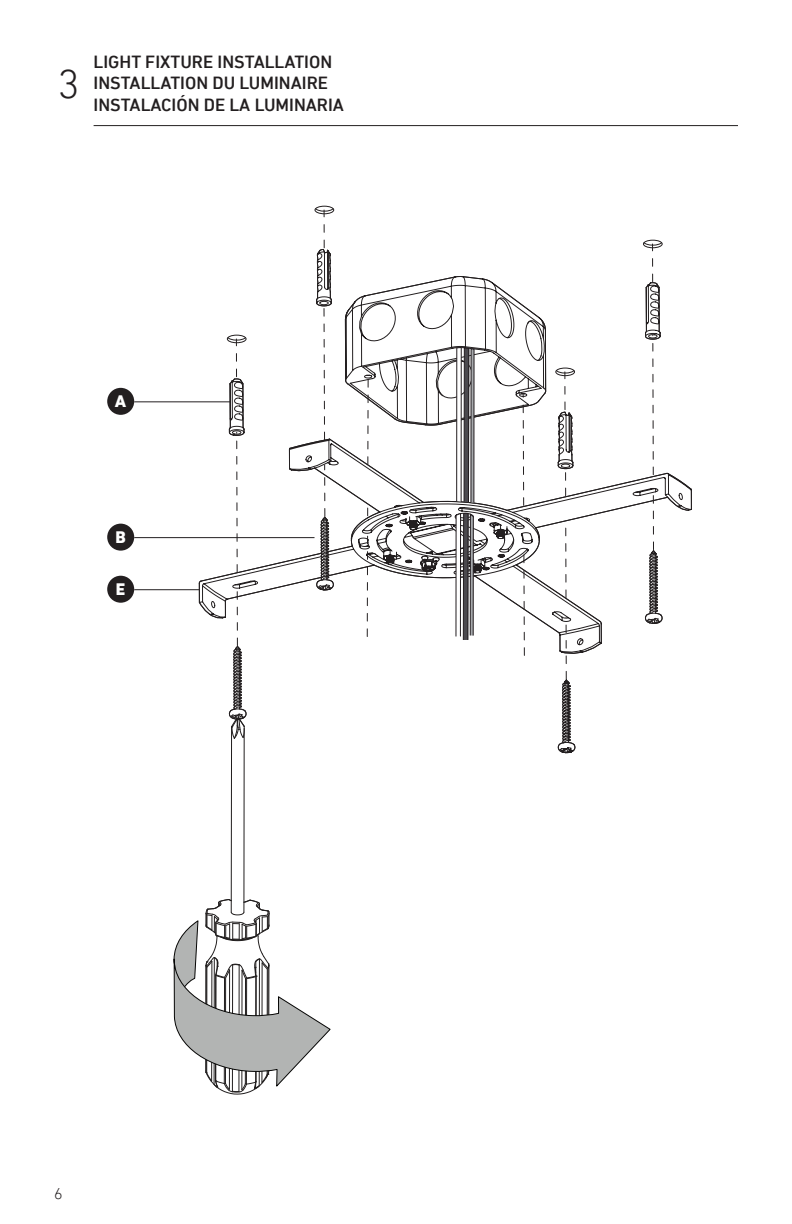
<style>
.page{position:relative;width:792px;height:1224px;background:#fff}
.page>*{position:absolute;margin:0;border:0;box-sizing:border-box;transform-origin:0 0}
.t1{font:300 41.6px "DIN Next LT Pro";color:#231f20}
.t2{font:500 18px/21.6px "DIN Next LT Pro";color:#231f20}
.t3{font:800 17px "DIN Next LT Pro";color:#fff}
.t4{font:300 16px "DIN Next LT Pro";color:#231f20}
</style>
<div class="page">
<svg style="left:198px;top:248px;width:494px;height:506px"></svg>
<svg style="left:523px;top:395px;width:1px;height:110px"></svg>
<svg style="left:523px;top:549px;width:2px;height:106px"></svg>
<svg style="left:367px;top:376px;width:2px;height:88px"></svg>
<svg style="left:367px;top:504px;width:1px;height:12px"></svg>
<svg style="left:367px;top:529px;width:1px;height:108px"></svg>
<svg style="left:652px;top:335px;width:2px;height:140px"></svg>
<svg style="left:645px;top:490px;width:18px;height:134px"></svg>
<svg style="left:565px;top:466px;width:1px;height:30px"></svg>
<svg style="left:565px;top:521px;width:1px;height:77px"></svg>
<svg style="left:566px;top:617px;width:1px;height:62px"></svg>
<svg style="left:236px;top:432px;width:2px;height:140px"></svg>
<svg style="left:324px;top:303px;width:1px;height:137px"></svg>
<svg style="left:316px;top:465px;width:18px;height:126px"></svg>
<div style="left:643px;top:240px;width:20px;height:8px;border:1px solid #231f20;border-radius:50%"></div>
<svg style="left:643px;top:241px;width:20px;height:41px"></svg>
<div style="left:555px;top:368px;width:20px;height:8px;border:1px solid #231f20;border-radius:50%"></div>
<svg style="left:555px;top:369px;width:20px;height:41px"></svg>
<div style="left:315px;top:206px;width:19px;height:8px;border:1px solid #231f20;border-radius:50%"></div>
<svg style="left:314px;top:207px;width:20px;height:41px"></svg>
<div style="left:227px;top:335px;width:20px;height:8px;border:1px solid #231f20;border-radius:50%"></div>
<svg style="left:227px;top:336px;width:20px;height:41px"></svg>
<hr style="left:231px;top:728px;width:1px;height:184px;background:#211e1e">
<hr style="left:243px;top:728px;width:2px;height:184px;background:#211e1e">
<svg style="left:228px;top:585px;width:19px;height:158px"></svg>
<svg style="left:173px;top:797px;width:158px;height:292px"></svg>
<svg style="left:456px;top:248px;width:18px;height:392px"></svg>
<div style="left:107px;top:388px;width:27px;height:27px;background:#231f20;border-radius:50%"></div>
<hr style="left:134px;top:401px;width:96px;height:1px;background:#231f20">
<div style="left:107px;top:524px;width:27px;height:27px;background:#231f20;border-radius:50%"></div>
<hr style="left:134px;top:537px;width:181px;height:1px;background:#231f20">
<div style="left:107px;top:576px;width:27px;height:27px;background:#231f20;border-radius:50%"></div>
<hr style="left:134px;top:589px;width:65px;height:1px;background:#231f20">
<hr style="left:94px;top:125px;width:644px;height:1px;background:#231f20">
<h1 class="t1" style="left:58px;top:60px;width:24px">3</h1>
<p class="t2" style="left:94px;top:50px;width:252px">LIGHT FIXTURE INSTALLATION<br>INSTALLATION DU LUMINAIRE<br>INSTALACIÓN DE LA LUMINARIA</p>
<p class="t3" style="left:115px;top:391px;width:13px">A</p>
<p class="t3" style="left:115px;top:527px;width:12px">B</p>
<p class="t3" style="left:116px;top:579px;width:11px">E</p>
<p class="t4" style="left:54px;top:1184px;width:10px">6</p>
</div>
